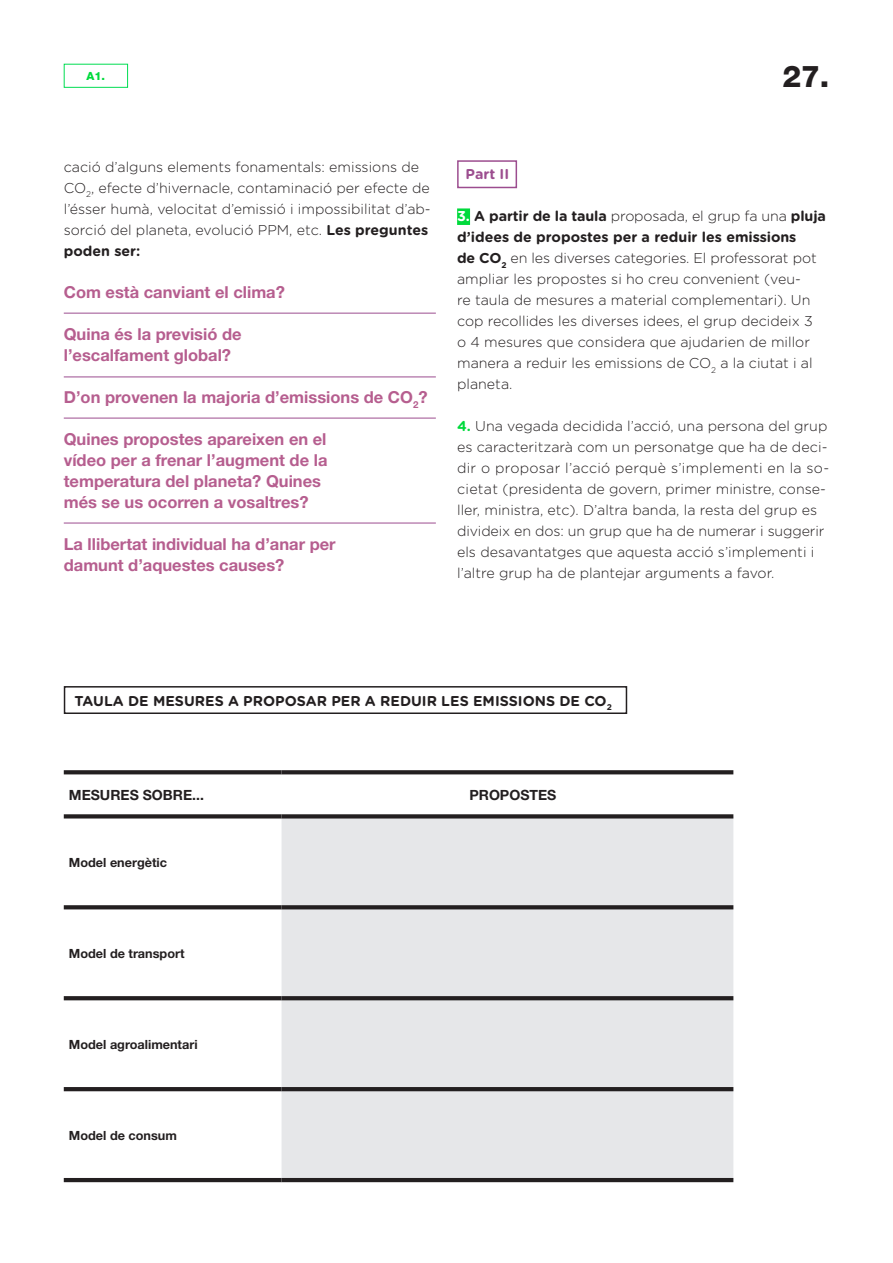
<style>
.page{position:relative;width:893px;height:1263px;background:#fff}
.page>*{position:absolute;margin:0;border:0;box-sizing:border-box;transform-origin:0 0}
.t1{font:800 30px "Helvetica Neue";color:#231f20}
.t2{font:700 16.5px/21px "Helvetica Neue";color:#b65e8f}
.t3{font:300 14.25px/21px "Gotham Rounded";color:#231f20}
.t4{font:700 14.25px "Gotham Rounded";color:#231f20}
.t5{font:700 14.25px "Gotham Rounded";color:#9c4d8f}
.t6{font:700 14.1px "Helvetica Neue";color:#231f20}
.t7{font:700 12.75px "Helvetica Neue";color:#231f20}
.t8{font:800 11.25px "Helvetica Neue";color:#00da3c}
.s1{font-weight:700}
.s2{font-weight:700;color:#fff}
.s3{font-weight:700;color:#00da3c}
</style>
<div class="page">
<div style="left:64px;top:686px;width:563px;height:28px;border:2px solid #231f20"></div>
<div style="left:282px;top:818px;width:451px;height:360px;background:#e6e7e9"></div>
<svg style="left:64px;top:770px;width:218px;height:4px"></svg>
<svg style="left:282px;top:770px;width:451px;height:4px;background:#2e2a2b"></svg>
<svg style="left:64px;top:814px;width:218px;height:4px"></svg>
<svg style="left:282px;top:814px;width:451px;height:4px;background:#322f30"></svg>
<svg style="left:64px;top:905px;width:218px;height:4px"></svg>
<svg style="left:282px;top:905px;width:451px;height:4px;background:#2d292a"></svg>
<svg style="left:64px;top:996px;width:218px;height:4px"></svg>
<svg style="left:282px;top:996px;width:451px;height:4px;background:#292526"></svg>
<hr style="left:64px;top:1087px;width:218px;height:4px;background:#231f20">
<hr style="left:282px;top:1087px;width:451px;height:4px;background:#231f20">
<hr style="left:64px;top:1178px;width:218px;height:4px;background:#231f20">
<hr style="left:282px;top:1178px;width:451px;height:4px;background:#231f20">
<div style="left:457px;top:208px;width:13px;height:17px;background:#00da3c"></div>
<hr style="left:64px;top:313px;width:372px;height:1px;background:#9c4d8f">
<hr style="left:64px;top:377px;width:372px;height:1px;background:#9c4d8f">
<hr style="left:64px;top:418px;width:372px;height:1px;background:#9c4d8f">
<hr style="left:64px;top:523px;width:372px;height:1px;background:#9c4d8f">
<div style="left:64px;top:64px;width:64px;height:24px;border:1px solid #00dd52"></div>
<div style="left:457px;top:160px;width:60px;height:28px;border:2px solid #9c4d8f"></div>
<p class="t8" style="left:87px;top:69px;width:20px">A1.</p>
<h1 class="t1" style="left:782px;top:58px;width:48px">27.</h1>
<p class="t3" style="left:64px;top:155px;width:368px">cació d’alguns elements fonamentals: emissions de CO<sub>2</sub>, efecte d’hivernacle, contaminació per efecte de l’ésser humà, velocitat d’emissió i impossibilitat d’ab&shy;sorció del planeta, evolució PPM, etc. <span class="s1">Les preguntes poden ser:</span></p>
<p class="t2" style="left:64px;top:281px;width:223px">Com està canviant el clima?</p>
<p class="t2" style="left:64px;top:323px;width:179px">Quina és la previsió de l’escalfament global?</p>
<p class="t2" style="left:64px;top:386px;width:365px">D’on provenen la majoria d’emissions de CO<sub>2</sub>?</p>
<p class="t2" style="left:64px;top:428px;width:265px">Quines propostes apareixen en el vídeo per a frenar l’augment de la temperatura del planeta? Quines més se us ocorren a vosaltres?</p>
<p class="t2" style="left:64px;top:533px;width:273px">La llibertat individual ha d’anar per damunt d’aquestes causes?</p>
<p class="t5" style="left:466px;top:164px;width:45px">Part II</p>
<p class="t3" style="left:457px;top:205px;width:370px"><span class="s2">3.</span> <span class="s1">A partir de la taula</span> proposada, el grup fa una <span class="s1">pluja d’idees de propostes per a reduir les emissions<br>de CO</span><sub>2</sub> en les diverses categories. El professorat pot ampliar les propostes si ho creu convenient (veu-<br>re taula de mesures a material complementari). Un cop recollides les diverses idees, el grup decideix 3<br>o 4 mesures que considera que ajudarien de millor manera a reduir les emissions de CO<sub>2</sub> a la ciutat i al planeta.</p>
<p class="t3" style="left:457px;top:415px;width:374px"><span class="s3">4.</span> Una vegada decidida l’acció, una persona del grup es caracteritzarà com un personatge que ha de deci&shy;dir o proposar l’acció perquè s’implementi en la so&shy;cietat (presidenta de govern, primer ministre, conse&shy;ller, ministra, etc). D’altra banda, la resta del grup es divideix en dos: un grup que ha de numerar i suggerir els desavantatges que aquesta acció s’implementi i l’altre grup ha de plantejar arguments a favor.</p>
<p class="t4" style="left:74px;top:690px;width:539px">TAULA DE MESURES A PROPOSAR PER A REDUIR LES EMISSIONS DE CO<sub>2</sub></p>
<p class="t6" style="left:69px;top:786px;width:137px">MESURES SOBRE...</p>
<p class="t6" style="left:469px;top:786px;width:88px">PROPOSTES</p>
<p class="t7" style="left:69px;top:854px;width:100px">Model energètic</p>
<p class="t7" style="left:69px;top:945px;width:117px">Model de transport</p>
<p class="t7" style="left:69px;top:1036px;width:130px">Model agroalimentari</p>
<p class="t7" style="left:69px;top:1127px;width:110px">Model de consum</p>
</div>
